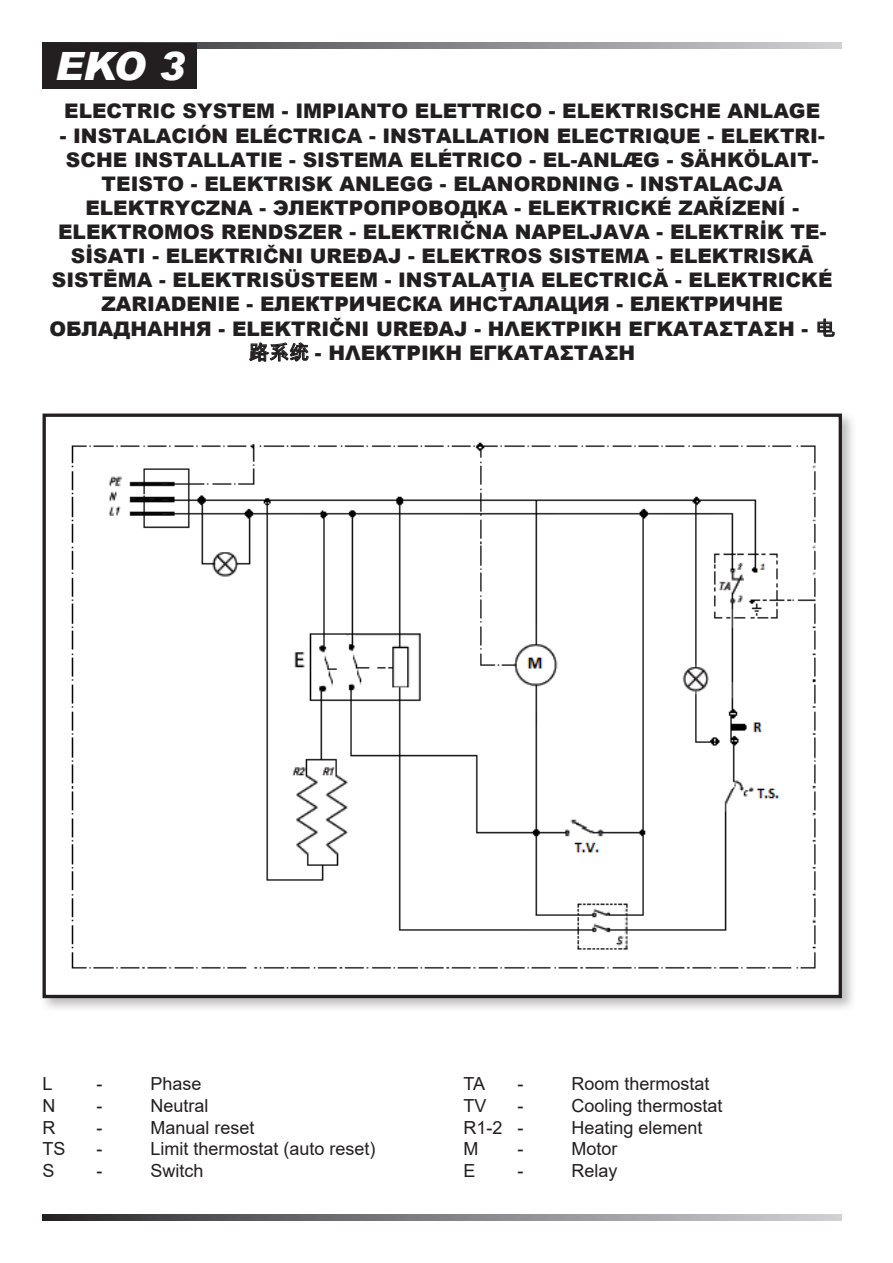
<style>
.page{position:relative;width:893px;height:1263px;background:#fff}
.page>*{position:absolute;margin:0;border:0;box-sizing:border-box;transform-origin:0 0}
.t1{font:italic 900 39px "Arial";color:#fff}
.t2{font:900 20.1px/24.2px "Arial";color:#231f20;text-align:center}
.t3{font:18px "Arial";color:#231f20}
.s1{font-family:"Arial Unicode MS";font-weight:400}
</style>
<div class="page">
<div style="left:39px;top:410px;width:817px;height:602px;background:#231f20;opacity:.3"></div>
<div style="left:44px;top:415px;width:796px;height:581px;background:#fff"></div>
<div style="left:43px;top:414px;width:799px;height:584px;border:3px solid #231f20"></div>
<svg style="left:197px;top:43px;width:645px;height:6px;background:#8f9194"></svg>
<svg style="left:43px;top:1214px;width:799px;height:6px;background:#7f7f82"></svg>
<div style="left:43px;top:43px;width:154px;height:45px;background:#231f20"></div>
<img style="left:71px;top:442px;width:745px;height:527px">
<p class="t1" style="left:55px;top:42px;width:131px">EKO 3</p>
<p class="t2" style="left:64px;top:99px;width:757px">ELECTRIC SYSTEM - IMPIANTO ELETTRICO - ELEKTRISCHE ANLAGE</p>
<p class="t2" style="left:49px;top:123px;width:787px">- INSTALACIÓN ELÉCTRICA - INSTALLATION ELECTRIQUE - ELEKTRI-SCHE INSTALLATIE - SISTEMA ELÉTRICO - EL-ANLÆG - SÄHKÖLAIT-TEISTO - ELEKTRISK ANLEGG - ELANORDNING - INSTALACJA ELEKTRYCZNA - ЭЛЕКТРОПРОВОДКА - ELEKTRICKÉ ZAŘÍZENÍ - ELEKTROMOS RENDSZER - ELEKTRIČNA NAPELJAVA - ELEKTRİK TE-SİSATI - ELEKTRIČNI UREĐAJ - ELEKTROS SISTEMA - ELEKTRISKĀ SISTĒMA - ELEKTRISÜSTEEM - INSTALAŢIA ELECTRICĂ - ELEKTRICKÉ ZARIADENIE - ЕЛЕКТРИЧЕСКА ИНСТАЛАЦИЯ - ЕЛЕКТРИЧНЕ ОБЛАДНАННЯ - ELEKTRIČNI UREĐAJ - ΗΛΕΚΤΡΙΚΗ ΕΓΚΑΤΑΣΤΑΣΗ - <span class="s1">电路系统</span> - ΗΛΕΚΤΡΙΚΗ ΕΓΚΑΤΑΣΤΑΣΗ</p>
<p class="t3" style="left:43px;top:1072px;width:12px">L</p>
<p class="t3" style="left:97px;top:1072px;width:7px">-</p>
<p class="t3" style="left:151px;top:1072px;width:53px">Phase</p>
<p class="t3" style="left:43px;top:1093px;width:14px">N</p>
<p class="t3" style="left:97px;top:1093px;width:7px">-</p>
<p class="t3" style="left:151px;top:1093px;width:60px">Neutral</p>
<p class="t3" style="left:43px;top:1115px;width:14px">R</p>
<p class="t3" style="left:97px;top:1115px;width:7px">-</p>
<p class="t3" style="left:151px;top:1115px;width:106px">Manual reset</p>
<p class="t3" style="left:43px;top:1136px;width:25px">TS</p>
<p class="t3" style="left:97px;top:1136px;width:7px">-</p>
<p class="t3" style="left:151px;top:1136px;width:227px">Limit thermostat (auto reset)</p>
<p class="t3" style="left:43px;top:1158px;width:14px">S</p>
<p class="t3" style="left:97px;top:1158px;width:7px">-</p>
<p class="t3" style="left:151px;top:1158px;width:55px">Switch</p>
<p class="t3" style="left:463px;top:1072px;width:23px">TA</p>
<p class="t3" style="left:517px;top:1072px;width:7px">-</p>
<p class="t3" style="left:571px;top:1072px;width:140px">Room thermostat</p>
<p class="t3" style="left:463px;top:1093px;width:25px">TV</p>
<p class="t3" style="left:517px;top:1093px;width:7px">-</p>
<p class="t3" style="left:571px;top:1093px;width:153px">Cooling thermostat</p>
<p class="t3" style="left:463px;top:1115px;width:61px">R1-2 -</p>
<p class="t3" style="left:571px;top:1115px;width:133px">Heating element</p>
<p class="t3" style="left:463px;top:1136px;width:16px">M</p>
<p class="t3" style="left:517px;top:1136px;width:7px">-</p>
<p class="t3" style="left:571px;top:1136px;width:48px">Motor</p>
<p class="t3" style="left:463px;top:1158px;width:14px">E</p>
<p class="t3" style="left:517px;top:1158px;width:7px">-</p>
<p class="t3" style="left:571px;top:1158px;width:48px">Relay</p>
</div>
